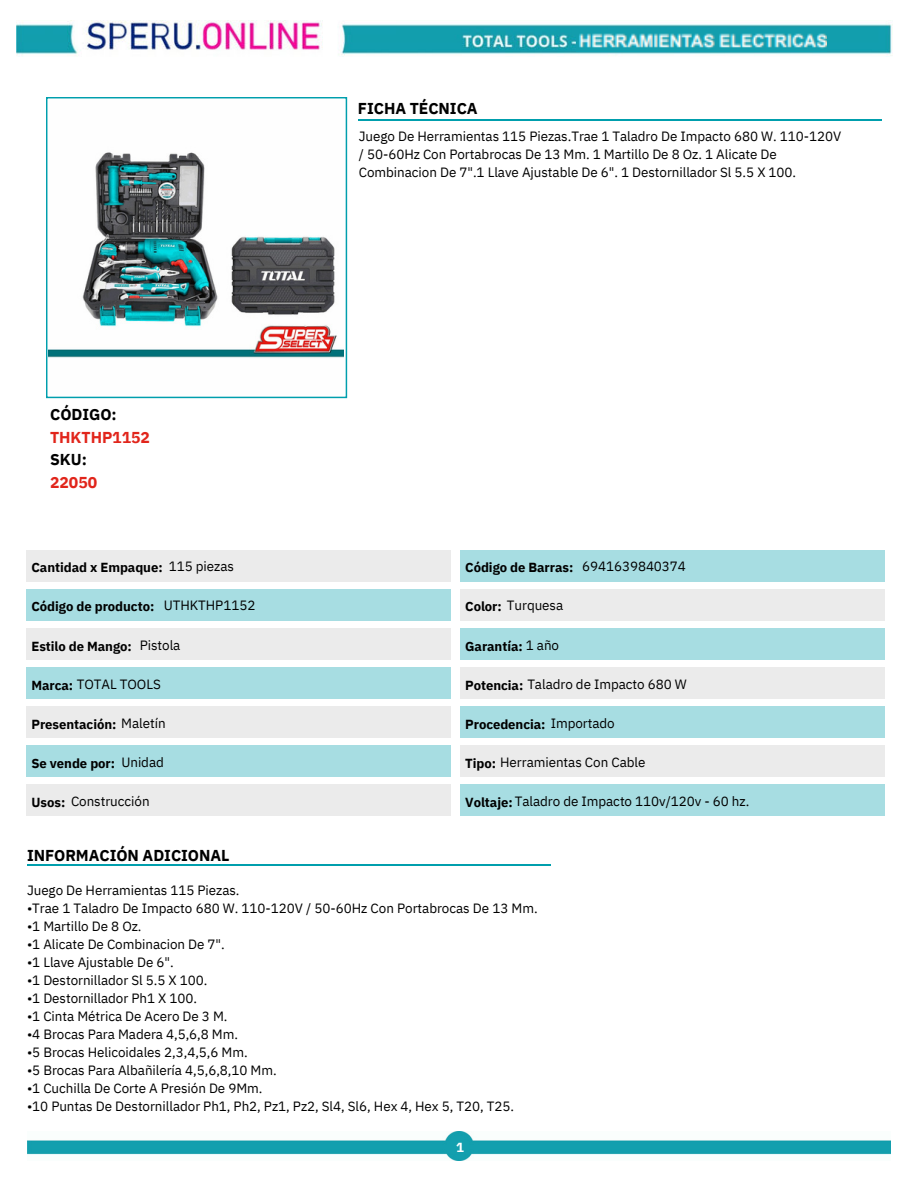
<style>
.page{position:relative;width:918px;height:1188px;background:#fff}
.page>*{position:absolute;margin:0;border:0;box-sizing:border-box;transform-origin:0 0}
.t1{font:700 15.75px "IBM Plex Sans";letter-spacing:-.005em;color:#000}
.t2{font:700 15.75px "IBM Plex Sans";letter-spacing:-.005em;color:#e1251b}
.t3{font:13.35px/18px "IBM Plex Sans";letter-spacing:-.005em;color:#000}
.t4{font:700 13.05px "IBM Plex Sans";letter-spacing:-.005em;color:#000}
.t5{font:700 13.05px "IBM Plex Sans";color:#fff}
.s1{font-weight:700;font-size:13.05px}
.s2{font-weight:400;font-size:13.35px}
</style>
<div class="page">
<hr style="left:27px;top:865px;width:524px;height:1px;background:#009fad">
<hr style="left:358px;top:119px;width:524px;height:1px;background:#009fad">
<svg style="left:46px;top:97px;width:301px;height:301px"></svg>
<img style="left:49px;top:100px;width:295px;height:295px">
<div style="left:27px;top:550px;width:424px;height:31px;background:#ebebeb"></div>
<div style="left:461px;top:550px;width:424px;height:31px;background:#a7dde2"></div>
<div style="left:27px;top:590px;width:424px;height:30px;background:#a7dde2"></div>
<div style="left:461px;top:590px;width:424px;height:30px;background:#ebebeb"></div>
<div style="left:27px;top:629px;width:424px;height:30px;background:#ebebeb"></div>
<div style="left:461px;top:629px;width:424px;height:30px;background:#a7dde2"></div>
<div style="left:27px;top:668px;width:424px;height:30px;background:#a7dde2"></div>
<div style="left:461px;top:668px;width:424px;height:30px;background:#ebebeb"></div>
<div style="left:27px;top:707px;width:424px;height:30px;background:#ebebeb"></div>
<div style="left:461px;top:707px;width:424px;height:30px;background:#a7dde2"></div>
<div style="left:27px;top:746px;width:424px;height:30px;background:#a7dde2"></div>
<div style="left:461px;top:746px;width:424px;height:30px;background:#ebebeb"></div>
<div style="left:27px;top:785px;width:424px;height:31px;background:#ebebeb"></div>
<div style="left:461px;top:785px;width:424px;height:31px;background:#a7dde2"></div>
<img style="left:27px;top:1131px;width:864px;height:29px">
<img style="left:17px;top:21px;width:875px;height:36px">
<img style="left:576px;top:29px;width:250px;height:23px">
<p class="t1" style="left:358px;top:96px;width:121px">FICHA TÉCNICA</p>
<p class="t1" style="left:50px;top:402px;width:68px">CÓDIGO:</p>
<p class="t2" style="left:50px;top:424px;width:101px">THKTHP1152</p>
<p class="t1" style="left:50px;top:447px;width:38px">SKU:</p>
<p class="t2" style="left:50px;top:469px;width:48px">22050</p>
<p class="t3" style="left:169px;top:557px;width:67px">115 piezas</p>
<p class="t3" style="left:164px;top:596px;width:93px">UTHKTHP1152</p>
<p class="t4" style="left:32px;top:557px;width:133px">Cantidad x Empaque:</p>
<p class="t4" style="left:32px;top:596px;width:124px">Código de producto:</p>
<p class="t4" style="left:32px;top:636px;width:102px">Estilo de Mango:</p>
<p class="t3" style="left:140px;top:635px;width:42px">Pistola</p>
<p class="t3" style="left:32px;top:674px;width:131px"><span class="s1">Marca:</span> TOTAL TOOLS</p>
<p class="t4" style="left:32px;top:714px;width:136px">Presentación: <span class="s2">Maletín</span></p>
<p class="t4" style="left:32px;top:753px;width:85px">Se vende por:</p>
<p class="t3" style="left:121px;top:752px;width:44px">Unidad</p>
<p class="t3" style="left:32px;top:791px;width:120px"><span class="s1">Usos:</span> Construcción</p>
<p class="t1" style="left:27px;top:843px;width:204px">INFORMACIÓN ADICIONAL</p>
<p class="t3" style="left:359px;top:126px;width:484px">Juego De Herramientas 115 Piezas.Trae 1 Taladro De Impacto 680 W. 110-120V / 50-60Hz Con Portabrocas De 13 Mm. 1 Martillo De 8 Oz. 1 Alicate De<br>Combinacion De 7".1 Llave Ajustable De 6". 1 Destornillador Sl 5.5 X 100.</p>
<p class="t4" style="left:465px;top:557px;width:110px">Código de Barras:</p>
<p class="t3" style="left:465px;top:596px;width:100px"><span class="s1">Color:</span> Turquesa</p>
<p class="t3" style="left:582px;top:557px;width:105px">6941639840374</p>
<p class="t4" style="left:465px;top:636px;width:95px">Garantía: <span class="s2">1 año</span></p>
<p class="t3" style="left:465px;top:674px;width:223px"><span class="s1">Potencia:</span> Taladro de Impacto 680 W</p>
<p class="t4" style="left:465px;top:714px;width:151px">Procedencia: <span class="s2">Importado</span></p>
<p class="t3" style="left:465px;top:752px;width:182px"><span class="s1">Tipo:</span> Herramientas Con Cable</p>
<p class="t3" style="left:465px;top:791px;width:286px"><span class="s1">Voltaje:</span> Taladro de Impacto 110v/120v - 60 hz.</p>
<p class="t3" style="left:27px;top:881px;width:214px">Juego De Herramientas 115 Piezas.</p>
<p class="t3" style="left:27px;top:899px;width:512px">•Trae 1 Taladro De Impacto 680 W. 110-120V / 50-60Hz Con Portabrocas De 13 Mm.</p>
<p class="t3" style="left:27px;top:917px;width:116px">•1 Martillo De 8 Oz.</p>
<p class="t3" style="left:27px;top:935px;width:199px">•1 Alicate De Combinacion De 7".</p>
<p class="t3" style="left:27px;top:953px;width:148px">•1 Llave Ajustable De 6".</p>
<p class="t3" style="left:27px;top:971px;width:182px">•1 Destornillador Sl 5.5 X 100.</p>
<p class="t3" style="left:27px;top:989px;width:172px">•1 Destornillador Ph1 X 100.</p>
<p class="t3" style="left:27px;top:1007px;width:202px">•1 Cinta Métrica De Acero De 3 M.</p>
<p class="t3" style="left:27px;top:1025px;width:213px">•4 Brocas Para Madera 4,5,6,8 Mm.</p>
<p class="t3" style="left:27px;top:1043px;width:222px">•5 Brocas Helicoidales 2,3,4,5,6 Mm.</p>
<p class="t3" style="left:27px;top:1061px;width:251px">•5 Brocas Para Albañilería 4,5,6,8,10 Mm.</p>
<p class="t3" style="left:27px;top:1079px;width:237px">•1 Cuchilla De Corte A Presión De 9Mm.</p>
<p class="t3" style="left:27px;top:1097px;width:489px">•10 Puntas De Destornillador Ph1, Ph2, Pz1, Pz2, Sl4, Sl6, Hex 4, Hex 5, T20, T25.</p>
<p class="t5" style="left:456px;top:1137px;width:9px">1</p>
</div>
